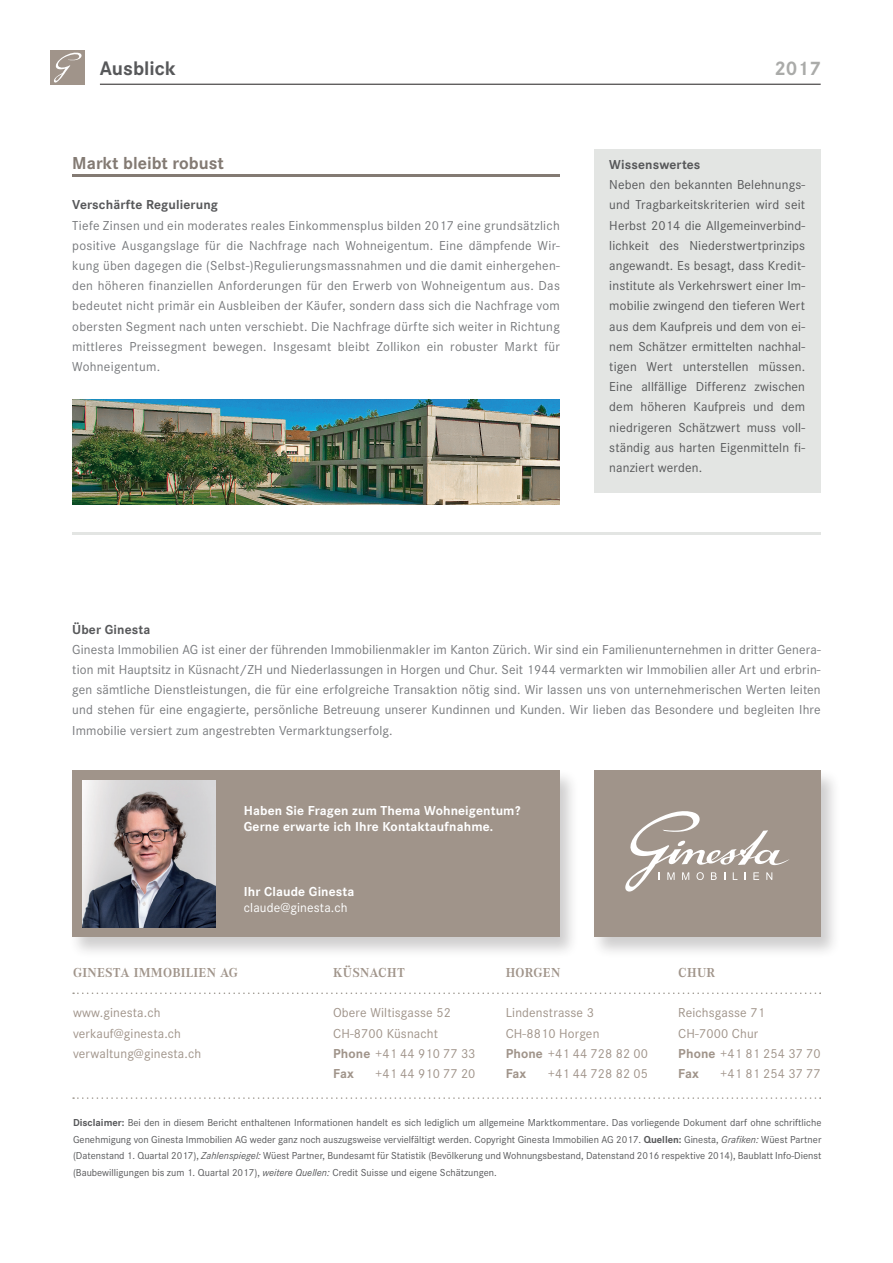
<style>
.page{position:relative;width:893px;height:1263px;background:#fff}
.page>*{position:absolute;margin:0;border:0;box-sizing:border-box;transform-origin:0 0}
.t1{font:700 20.4px "Corporate S";color:#57585a}
.t2{font:700 20.4px "Corporate S";color:#aaaba9}
.t3{font:700 18px "Corporate S";color:#837a73}
.t4{font:13.5px/20.2px "Corporate S";letter-spacing:.02em;color:#787a7d;text-align:justify}
.t5{font:13.5px/20.2px "Corporate S";letter-spacing:.01em;color:#57585a;text-align:justify}
.t6{font:13.5px/20.2px "Corporate S";letter-spacing:.01em;color:#a0948a}
.t7{font:700 13.5px/16.2px "Corporate S";letter-spacing:.01em;color:#fff}
.t8{font:700 13.5px "Corporate S";letter-spacing:.01em;color:#57585a}
.t9{font:700 13.5px "Corporate A";letter-spacing:.02em;color:#a0948a}
.t10{font:13.5px "Corporate S";letter-spacing:.01em;color:#fff}
.t11{font:10.5px/16.5px "Corporate S";color:#57585a;text-align:justify}
.s1{font-weight:700}
.s2{font-style:italic}
</style>
<div class="page">
<hr style="left:100px;top:84px;width:721px;height:1px;background:#231f20">
<div style="left:50px;top:50px;width:34px;height:34px;background:#a0948a"></div>
<svg style="left:54px;top:52px;width:28px;height:31px"></svg>
<hr style="left:72px;top:533px;width:749px;height:2px;background:#e3e5e3">
<hr style="left:72px;top:174px;width:488px;height:2px;background:#837a73">
<div style="left:594px;top:149px;width:227px;height:343px;background:#e3e5e3"></div>
<div style="left:69px;top:769px;width:510px;height:189px;background:#231f20;opacity:.22"></div>
<div style="left:72px;top:771px;width:488px;height:166px;background:#a0948a"></div>
<div style="left:590px;top:769px;width:250px;height:189px;background:#231f20;opacity:.22"></div>
<div style="left:594px;top:771px;width:227px;height:166px;background:#a0948a"></div>
<svg style="left:625px;top:811px;width:164px;height:80px"></svg>
<svg style="left:73px;top:992px;width:748px;height:2px"></svg>
<svg style="left:73px;top:1097px;width:748px;height:2px"></svg>
<img style="left:72px;top:399px;width:488px;height:105px">
<img style="left:82px;top:780px;width:133px;height:147px">
<h1 class="t1" style="left:100px;top:56px;width:77px">Ausblick</h1>
<h1 class="t2" style="left:774px;top:56px;width:48px">2017</h1>
<h2 class="t3" style="left:72px;top:153px;width:153px">Markt bleibt robust</h2>
<p class="t8" style="left:72px;top:197px;width:147px">Verschärfte Regulierung</p>
<p class="t4" style="left:72px;top:215px;width:489px">Tiefe Zinsen und ein moderates reales Einkommensplus bilden 2017 eine grundsätzlich positive Ausgangslage für die Nachfrage nach Wohneigentum. Eine dämpfende Wir&shy;kung üben dagegen die (Selbst-)Regulierungsmassnahmen und die damit einhergehen&shy;den höheren finanziellen Anforderungen für den Erwerb von Wohneigentum aus. Das bedeutet nicht primär ein Ausbleiben der Käufer, sondern dass sich die Nachfrage vom obersten Segment nach unten verschiebt. Die Nachfrage dürfte sich weiter in Richtung mittleres Preissegment bewegen. Insgesamt bleibt Zollikon ein robuster Markt für Wohneigentum.</p>
<p class="t8" style="left:609px;top:157px;width:93px">Wissenswertes</p>
<p class="t5" style="left:609px;top:175px;width:197px">Neben den bekannten Belehnungs&shy;und Tragbarkeitskriterien wird seit Herbst 2014 die Allgemeinverbind&shy;lichkeit des Niederstwertprinzips angewandt. Es besagt, dass Kredit&shy;institute als Verkehrswert einer Im&shy;mobilie zwingend den tieferen Wert aus dem Kaufpreis und dem von ei&shy;nem Schätzer ermittelten nachhal&shy;tigen Wert unterstellen müssen.<br>Eine allfällige Differenz zwischen dem höheren Kaufpreis und dem niedrigeren Schätzwert muss voll&shy;ständig aus harten Eigenmitteln fi&shy;nanziert werden.</p>
<p class="t8" style="left:72px;top:621px;width:80px">Über Ginesta</p>
<p class="t4" style="left:72px;top:639px;width:750px">Ginesta Immobilien AG ist einer der führenden Immobilienmakler im Kanton Zürich. Wir sind ein Familienunternehmen in dritter Genera&shy;tion mit Hauptsitz in Küsnacht/ZH und Niederlassungen in Horgen und Chur. Seit 1944 vermarkten wir Immobilien aller Art und erbrin&shy;gen sämtliche Dienstleistungen, die für eine erfolgreiche Transaktion nötig sind. Wir lassen uns von unternehmerischen Werten leiten und stehen für eine engagierte, persönliche Betreuung unserer Kundinnen und Kunden. Wir lieben das Besondere und begleiten Ihre Immobilie versiert zum angestrebten Vermarktungserfolg.</p>
<p class="t7" style="left:244px;top:803px;width:278px">Haben Sie Fragen zum Thema Wohneigentum?<br>Gerne erwarte ich Ihre Kontaktaufnahme.</p>
<p class="t7" style="left:244px;top:883px;width:112px">Ihr Claude Ginesta</p>
<p class="t10" style="left:244px;top:900px;width:105px">claude@ginesta.ch</p>
<p class="t9" style="left:73px;top:963px;width:166px">GINESTA IMMOBILIEN AG</p>
<p class="t6" style="left:73px;top:1003px;width:130px">www.ginesta.ch verkauf@ginesta.ch verwaltung@ginesta.ch</p>
<p class="t9" style="left:333px;top:963px;width:73px">KÜSNACHT</p>
<p class="t6" style="left:333px;top:1003px;width:144px">Obere Wiltisgasse 52<br>CH-8700 Küsnacht<br><span class="s1">Phone</span> +41 44 910 77 33<br><span class="s1">Fax</span></p>
<p class="t6" style="left:375px;top:1063px;width:102px">+41 44 910 77 20</p>
<p class="t9" style="left:506px;top:963px;width:56px">HORGEN</p>
<p class="t6" style="left:506px;top:1003px;width:144px">Lindenstrasse 3<br>CH-8810 Horgen<br><span class="s1">Phone</span> +41 44 728 82 00<br><span class="s1">Fax</span></p>
<p class="t6" style="left:548px;top:1063px;width:102px">+41 44 728 82 05</p>
<p class="t9" style="left:678px;top:963px;width:38px">CHUR</p>
<p class="t6" style="left:678px;top:1003px;width:144px">Reichsgasse 71<br>CH-7000 Chur<br><span class="s1">Phone</span> +41 81 254 37 70<br><span class="s1">Fax</span></p>
<p class="t6" style="left:720px;top:1063px;width:102px">+41 81 254 37 77</p>
<p class="t11" style="left:73px;top:1115px;width:750px"><span class="s1">Disclaimer:</span> Bei den in diesem Bericht enthaltenen Informationen handelt es sich lediglich um allgemeine Marktkommentare. Das vorliegende Dokument darf ohne schriftliche Genehmigung von Ginesta Immobilien AG weder ganz noch auszugsweise vervielfältigt werden. Copyright Ginesta Immobilien AG 2017. <span class="s1">Quellen:</span> Ginesta, <span class="s2">Grafiken:</span> Wüest Partner (Datenstand 1. Quartal 2017), <span class="s2">Zahlenspiegel:</span> Wüest Partner, Bundesamt für Statistik (Bevölkerung und Wohnungsbestand, Datenstand 2016 respektive 2014), Baublatt Info-Dienst (Baubewilligungen bis zum 1. Quartal 2017), <span class="s2">weitere Quellen:</span> Credit Suisse und eigene Schätzungen.</p>
</div>
